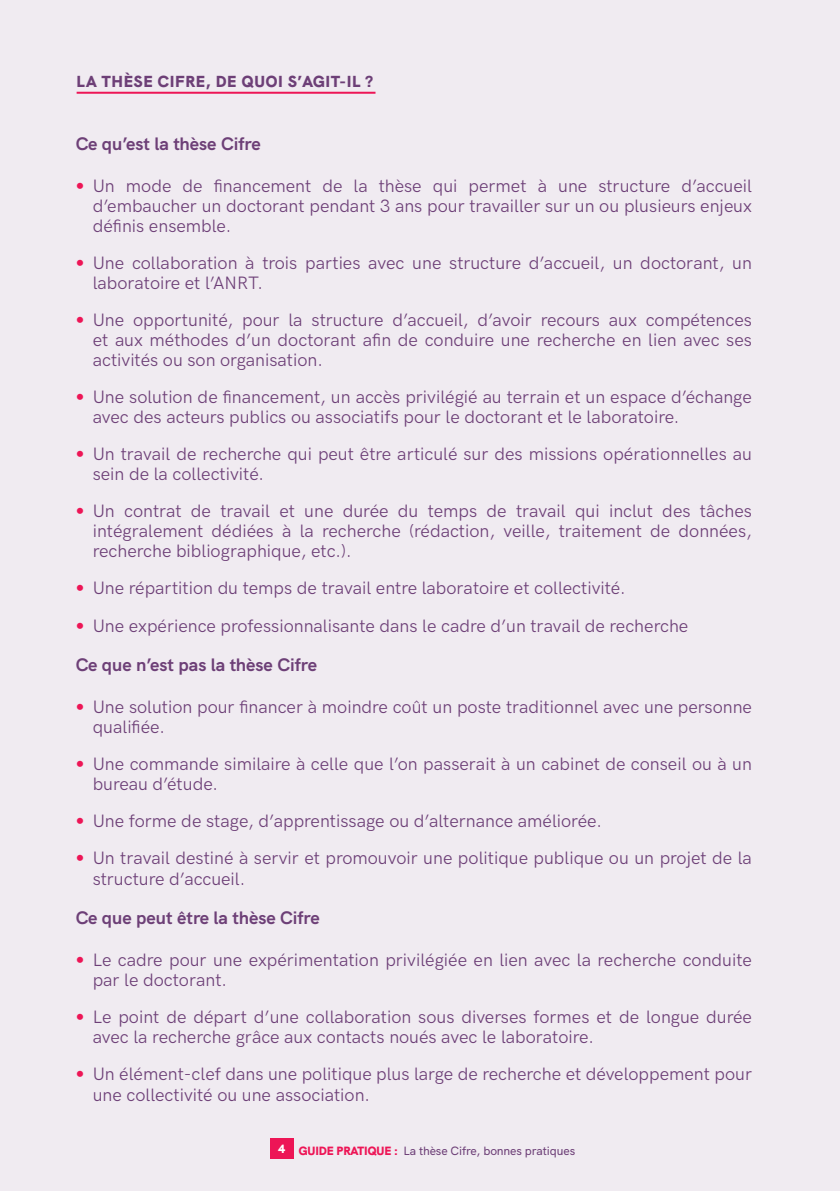
<style>
.page{position:relative;width:840px;height:1191px;background:#fff}
.page>*{position:absolute;margin:0;border:0;box-sizing:border-box;transform-origin:0 0}
.t1{font:18px/20px "HK Grotesk Regular Legacy";color:#6d3f77}
.t2{font:700 18px "HK Grotesk";color:#6d3f77}
.Hesam_sous-titre{font:900 16px "HK Grotesk";letter-spacing:.04em;color:#6d3f77}
.t3{font:500 12px "HK Grotesk";letter-spacing:-.01em;color:#6d3f77}
.t4{font:900 12px "HK Grotesk";color:#fff}
.s1{font-family:"HK Grotesk";font-weight:900;font-size:26px;color:#ed1556}
.s2{font-weight:900;color:#ed1556}
</style>
<div class="page">
<div style="left:0;top:0;width:839px;height:1191px;background:#f0ebf1"></div>
<div style="left:270px;top:1138px;width:23px;height:20px;background:#ed1556"></div>
<hr style="left:77px;top:92px;width:298px;height:2px;background:#ed1556">
<p class="Hesam_sous-titre" style="left:77px;top:69px;width:298px">LA THÈSE CIFRE, DE QUOI S’AGIT-IL ?</p>
<p class="t2" style="left:76px;top:130px;width:186px">Ce qu’est la thèse Cifre</p>
<p class="t1" style="left:93px;top:174px;width:660px;text-align:justify;text-indent:-17px"><span class="s1">•</span> Un mode de financement de la thèse qui permet à une structure d’accueil d’embaucher un doctorant pendant 3 ans pour travailler sur un ou plusieurs enjeux définis ensemble.</p>
<p class="t1" style="left:93px;top:251px;width:660px;text-indent:-17px"><span class="s1">•</span> Une collaboration à trois parties avec une structure d’accueil, un doctorant, un laboratoire et l’ANRT.</p>
<p class="t1" style="left:93px;top:308px;width:660px;text-align:justify;text-indent:-17px"><span class="s1">•</span> Une opportunité, pour la structure d’accueil, d’avoir recours aux compétences et aux méthodes d’un doctorant afin de conduire une recherche en lien avec ses activités ou son organisation.</p>
<p class="t1" style="left:93px;top:385px;width:660px;text-indent:-17px"><span class="s1">•</span> Une solution de financement, un accès privilégié au terrain et un espace d’échange avec des acteurs publics ou associatifs pour le doctorant et le laboratoire.</p>
<p class="t1" style="left:93px;top:442px;width:660px;text-indent:-17px"><span class="s1">•</span> Un travail de recherche qui peut être articulé sur des missions opérationnelles au sein de la collectivité.</p>
<p class="t1" style="left:93px;top:499px;width:660px;text-align:justify;text-indent:-17px"><span class="s1">•</span> Un contrat de travail et une durée du temps de travail qui inclut des tâches intégralement dédiées à la recherche (rédaction, veille, traitement de données, recherche bibliographique, etc.).</p>
<p class="t1" style="left:76px;top:576px;width:551px"><span class="s1">•</span> Une répartition du temps de travail entre laboratoire et collectivité.</p>
<p class="t1" style="left:76px;top:615px;width:614px"><span class="s1">•</span> Une expérience professionnalisante dans le cadre d’un travail de recherche</p>
<p class="t2" style="left:76px;top:651px;width:243px">Ce que n’est pas la thèse Cifre</p>
<p class="t1" style="left:93px;top:695px;width:660px;text-indent:-17px"><span class="s1">•</span> Une solution pour financer à moindre coût un poste traditionnel avec une personne qualifiée.</p>
<p class="t1" style="left:93px;top:752px;width:660px;text-indent:-17px"><span class="s1">•</span> Une commande similaire à celle que l’on passerait à un cabinet de conseil ou à un bureau d’étude.</p>
<p class="t1" style="left:76px;top:809px;width:527px"><span class="s1">•</span> Une forme de stage, d’apprentissage ou d’alternance améliorée.</p>
<p class="t1" style="left:93px;top:845px;width:660px;line-height:21.6px;text-indent:-17px"><span class="s1">•</span> Un travail destiné à servir et promouvoir une politique publique ou un projet de la structure d’accueil.</p>
<p class="t2" style="left:76px;top:903px;width:245px">Ce que peut être la thèse Cifre</p>
<p class="t1" style="left:93px;top:948px;width:660px;text-indent:-17px"><span class="s1">•</span> Le cadre pour une expérimentation privilégiée en lien avec la recherche conduite par le doctorant.</p>
<p class="t1" style="left:93px;top:1005px;width:660px;text-indent:-17px"><span class="s1">•</span> Le point de départ d’une collaboration sous diverses formes et de longue durée avec la recherche grâce aux contacts noués avec le laboratoire.</p>
<p class="t1" style="left:93px;top:1061px;width:660px;line-height:21.6px;text-indent:-17px"><span class="s1">•</span> Un élément-clef dans une politique plus large de recherche et développement pour une collectivité ou une association.</p>
<p class="t4" style="left:278px;top:1139px;width:8px">4</p>
<p class="t3" style="left:298px;top:1141px;width:278px"><span class="s2">GUIDE PRATIQUE :</span> La thèse Cifre, bonnes pratiques</p>
</div>
